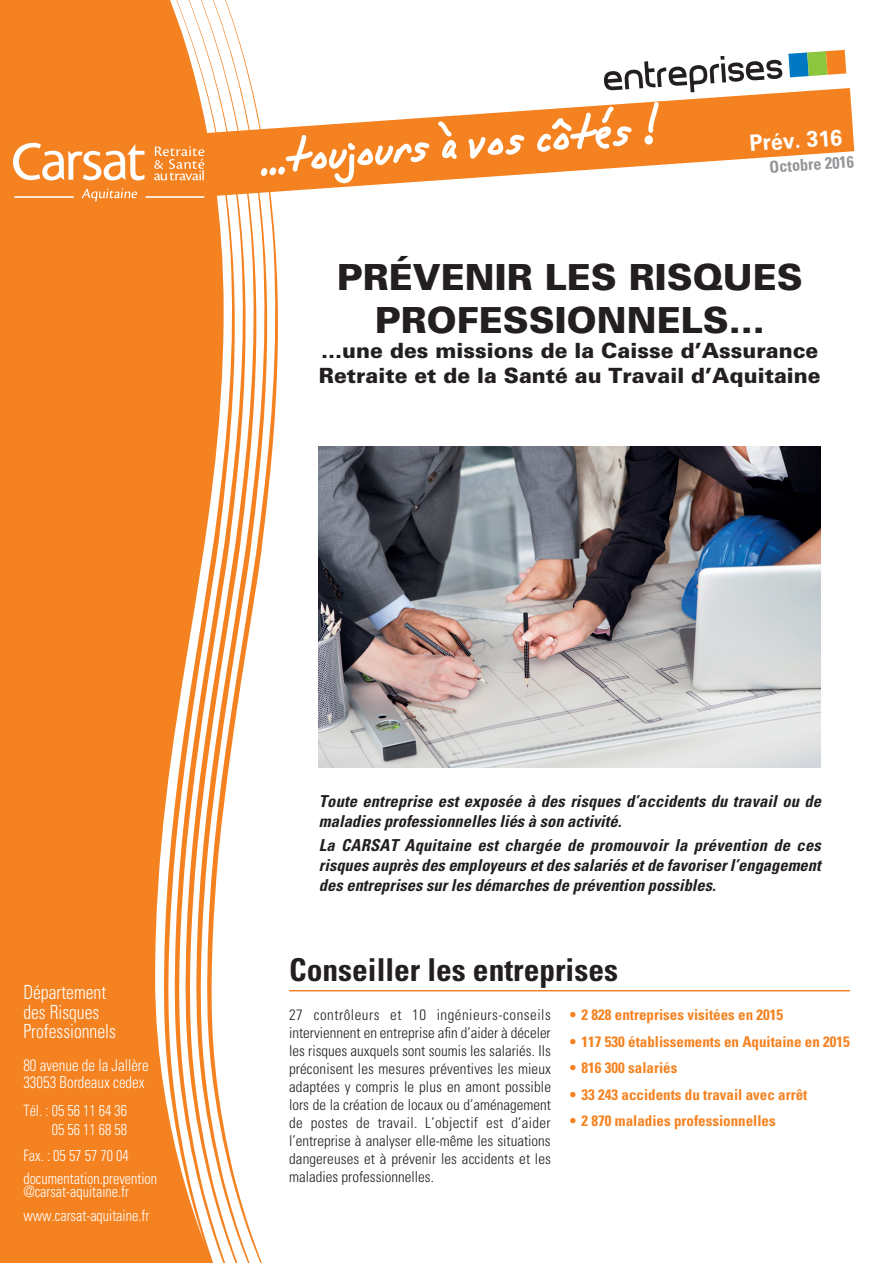
<style>
.page{position:relative;width:893px;height:1263px;background:#fff}
.page>*{position:absolute;margin:0;border:0;box-sizing:border-box;transform-origin:0 0}
.t1{font:900 36px/43.2px "Univers LT Std";color:#231f20;text-align:center}
.t2{font:700 condensed 31.5px "Univers LT Std";color:#231f20}
.t3{font:700 22.5px "Univers LT Std";color:#fff;scale:.95 1}
.t4{font:900 21px/25.2px "Univers LT Std";color:#231f20}
.t5{font:300 condensed 19.5px/19.5px "Univers LT Std";color:#fff;scale:.9 1}
.t6{font:italic 700 condensed 16.5px/19.8px "Univers LT Std";color:#231f20}
.t7{font:300 condensed 16.5px/16.5px "Univers LT Std";color:#fff;scale:.9 1}
.t8{font:700 condensed 16.5px "Univers LT Std";color:#939598}
.t9{font:300 condensed 15.75px/18.9px "Univers LT Std";color:#fff;scale:.9 1}
.t10{font:300 condensed 15px/18px "Univers LT Std";color:#231f20;text-align:justify}
.t11{font:700 condensed 15px "Univers LT Std";color:#f58220}
</style>
<div class="page">
<svg style="left:278px;top:88px;width:576px;height:104px"></svg>
<div style="left:0;top:0;width:164px;height:1263px;background:#f58220"></div>
<svg style="left:265px;top:128px;width:11px;height:392px"></svg>
<svg style="left:254px;top:97px;width:11px;height:1166px"></svg>
<svg style="left:243px;top:54px;width:11px;height:1209px"></svg>
<svg style="left:164px;top:0;width:79px;height:1263px"></svg>
<svg style="left:154px;top:146px;width:50px;height:34px;background:#f7a056"></svg>
<hr style="left:145px;top:196px;width:59px;height:2px;background:#fff">
<hr style="left:14px;top:196px;width:60px;height:2px;background:#fff">
<svg style="left:13px;top:143px;width:132px;height:37px"></svg>
<svg style="left:82px;top:188px;width:55px;height:13px"></svg>
<svg style="left:604px;top:50px;width:242px;height:42px"></svg>
<svg style="left:261px;top:135px;width:168px;height:48px"></svg>
<svg style="left:438px;top:121px;width:19px;height:38px"></svg>
<svg style="left:469px;top:135px;width:55px;height:24px"></svg>
<svg style="left:537px;top:107px;width:95px;height:45px"></svg>
<svg style="left:644px;top:102px;width:15px;height:43px"></svg>
<svg style="left:734px;top:122px;width:119px;height:36px;background:#f58b30"></svg>
<hr style="left:289px;top:990px;width:561px;height:1px;background:#f58220">
<img style="left:319px;top:446px;width:502px;height:321px">
<h3 class="t3" style="left:749px;top:130px;width:99px;rotate:-4deg">Prév. 316</h3>
<p class="t8" style="left:769px;top:157px;width:86px;rotate:-4deg">Octobre 2016</p>
<h1 class="t1" style="left:337px;top:255px;width:467px">PRÉVENIR LES RISQUES<br>PROFESSIONNELS…</h1>
<h3 class="t4" style="left:319px;top:338px;width:503px">…une des missions de la Caisse d’Assurance<br>Retraite et de la Santé au Travail d’Aquitaine</h3>
<h3 class="t5" style="left:23px;top:983px;width:104px">Département des Risques<br>Professionnels</h3>
<p class="t7" style="left:23px;top:1057px;width:141px">80 avenue de la Jallère<br>33053 Bordeaux cedex</p>
<p class="t9" style="left:23px;top:1101px;width:117px;text-align:right">Tél. : 05 56 11 64 36<br>05 56 11 68 58</p>
<p class="t9" style="left:23px;top:1144px;width:150px;line-height:22.5px">Fax. : 05 57 57 70 04 documentation.prevention</p>
<p class="t9" style="left:23px;top:1179px;width:141px;line-height:24px">@carsat-aquitaine.fr www.carsat-aquitaine.fr</p>
<p class="t6" style="left:319px;top:791px;width:504px">Toute entreprise est exposée à des risques d’accidents du travail ou de maladies professionnelles liés à son activité.</p>
<p class="t6" style="left:319px;top:835px;width:503px;text-align:justify">La CARSAT Aquitaine est chargée de promouvoir la prévention de ces risques auprès des employeurs et des salariés et de favoriser l’engagement des entreprises sur les démarches de prévention possibles.</p>
<h2 class="t2" style="left:289px;top:951px;width:330px">Conseiller les entreprises</h2>
<p class="t10" style="left:289px;top:1006px;width:263px">27 contrôleurs et 10 ingénieurs-conseils interviennent en entreprise afin d’aider à déceler les risques auxquels sont soumis les salariés. Ils préconisent les mesures préventives les mieux adaptées y compris le plus en amont possible lors de la création de locaux ou d’aménagement de postes de travail. L’objectif est d’aider l’entreprise à analyser elle-même les situations dangereuses et à prévenir les accidents et les maladies professionnelles.</p>
<p class="t11" style="left:570px;top:1006px;width:215px">• 2 828 entreprises visitées en 2015</p>
<p class="t11" style="left:570px;top:1032px;width:282px">• 117 530 établissements en Aquitaine en 2015</p>
<p class="t11" style="left:570px;top:1059px;width:109px">• 816 300 salariés</p>
<p class="t11" style="left:570px;top:1085px;width:239px">• 33 243 accidents du travail avec arrêt</p>
<p class="t11" style="left:570px;top:1112px;width:207px">• 2 870 maladies professionnelles</p>
</div>
